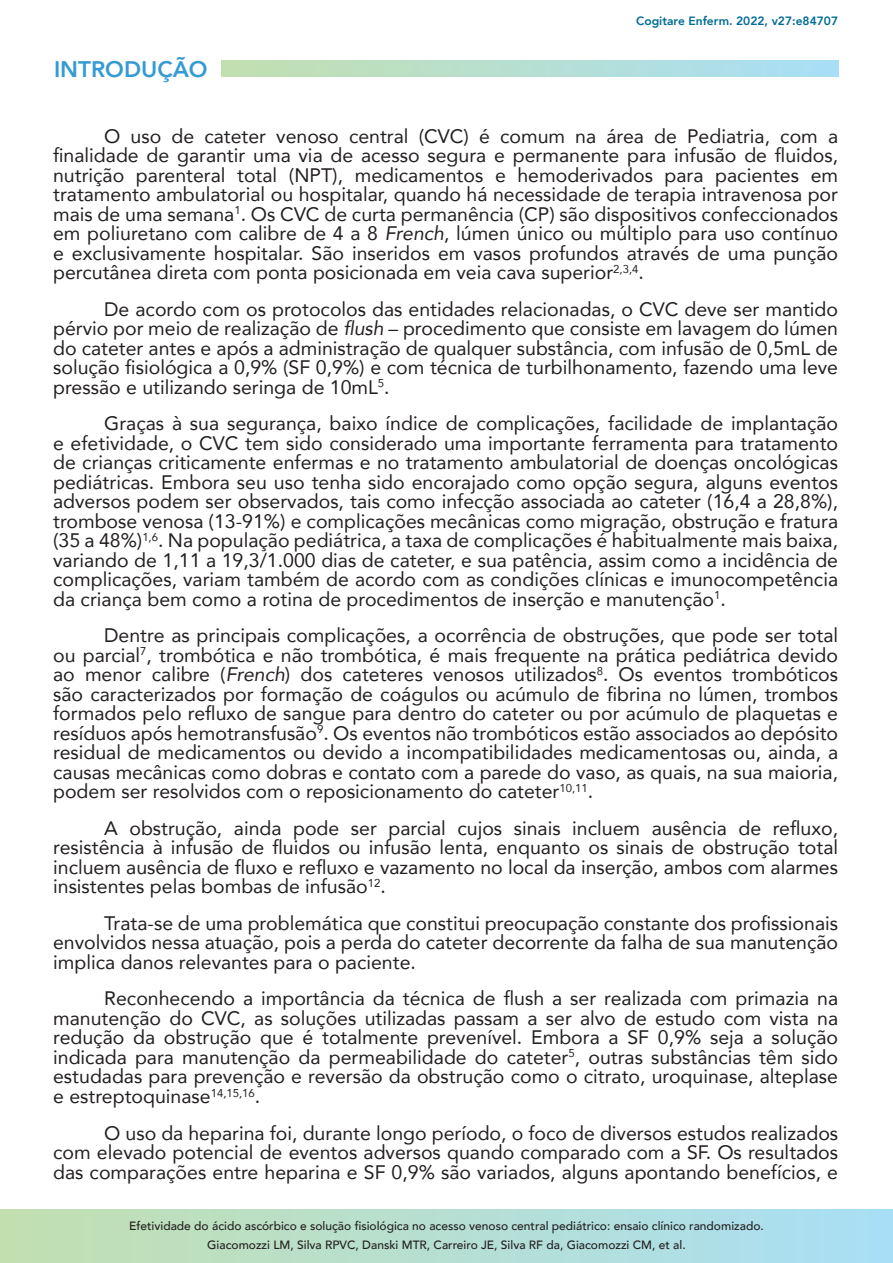
<style>
.page{position:relative;width:893px;height:1263px;background:#fff}
.page>*{position:absolute;margin:0;border:0;box-sizing:border-box;transform-origin:0 0}
.t1{font:800 22.5px "Avenir";color:#349bd3}
.TEXTO{font:19.5px/19.5px "Avenir";color:#231f20;text-align:justify}
.t2{font:500 12px/18.6px "Avenir";color:#231f20;text-align:center}
.t3{font:800 12px "Avenir";color:#006c95}
.s1{font-style:italic}
</style>
<div class="page">
<svg style="left:0;top:1209px;width:893px;height:54px;background:#b6dfd2"></svg>
<div style="left:221px;top:60px;width:618px;height:17px;background:linear-gradient(to right,#c3dfaf,#a9dff7)"></div>
<p class="t1" style="left:54px;top:48px;width:155px">INTRODUÇÃO</p>
<p class="t3" style="left:636px;top:10px;width:203px">Cogitare Enferm. 2022, v27:e84707</p>
<p class="TEXTO" style="left:53px;top:126px;width:786px;text-indent:51px">O uso de cateter venoso central (CVC) é comum na área de Pediatria, com a finalidade de garantir uma via de acesso segura e permanente para infusão de fluidos, nutrição parenteral total (NPT), medicamentos e hemoderivados para pacientes em tratamento ambulatorial ou hospitalar, quando há necessidade de terapia intravenosa por mais de uma semana<sup>1</sup>. Os CVC de curta permanência (CP) são dispositivos confeccionados em poliuretano com calibre de 4 a 8 <span class="s1">French</span>, lúmen único ou múltiplo para uso contínuo e exclusivamente hospitalar. São inseridos em vasos profundos através de uma punção percutânea direta com ponta posicionada em veia cava superior<sup>2,3,4</sup>.</p>
<p class="TEXTO" style="left:53px;top:299px;width:786px;text-indent:51px">De acordo com os protocolos das entidades relacionadas, o CVC deve ser mantido pérvio por meio de realização de <span class="s1">flush</span> – procedimento que consiste em lavagem do lúmen do cateter antes e após a administração de qualquer substância, com infusão de 0,5mL de solução fisiológica a 0,9% (SF 0,9%) e com técnica de turbilhonamento, fazendo uma leve pressão e utilizando seringa de 10mL<sup>5</sup>.</p>
<p class="TEXTO" style="left:53px;top:413px;width:786px;text-indent:51px">Graças à sua segurança, baixo índice de complicações, facilidade de implantação e efetividade, o CVC tem sido considerado uma importante ferramenta para tratamento de crianças criticamente enfermas e no tratamento ambulatorial de doenças oncológicas pediátricas. Embora seu uso tenha sido encorajado como opção segura, alguns eventos adversos podem ser observados, tais como infecção associada ao cateter (16,4 a 28,8%), trombose venosa (13-91%) e complicações mecânicas como migração, obstrução e fratura (35 a 48%)<sup>1,6</sup>. Na população pediátrica, a taxa de complicações é habitualmente mais baixa, variando de 1,11 a 19,3/1.000 dias de cateter, e sua patência, assim como a incidência de complicações, variam também de acordo com as condições clínicas e imunocompetência da criança bem como a rotina de procedimentos de inserção e manutenção<sup>1</sup>.</p>
<p class="TEXTO" style="left:53px;top:625px;width:786px;text-indent:51px">Dentre as principais complicações, a ocorrência de obstruções, que pode ser total ou parcial<sup>7</sup>, trombótica e não trombótica, é mais frequente na prática pediátrica devido ao menor calibre (<span class="s1">French</span>) dos cateteres venosos utilizados<sup>8</sup>. Os eventos trombóticos são caracterizados por formação de coágulos ou acúmulo de fibrina no lúmen, trombos formados pelo refluxo de sangue para dentro do cateter ou por acúmulo de plaquetas e resíduos após hemotransfusão<sup>9</sup>. Os eventos não trombóticos estão associados ao depósito residual de medicamentos ou devido a incompatibilidades medicamentosas ou, ainda, a causas mecânicas como dobras e contato com a parede do vaso, as quais, na sua maioria, podem ser resolvidos com o reposicionamento do cateter<sup>10,11</sup>.</p>
<p class="TEXTO" style="left:53px;top:818px;width:786px;text-indent:51px">A obstrução, ainda pode ser parcial cujos sinais incluem ausência de refluxo, resistência à infusão de fluidos ou infusão lenta, enquanto os sinais de obstrução total incluem ausência de fluxo e refluxo e vazamento no local da inserção, ambos com alarmes insistentes pelas bombas de infusão<sup>12</sup>.</p>
<p class="TEXTO" style="left:53px;top:913px;width:786px;text-indent:51px">Trata-se de uma problemática que constitui preocupação constante dos profissionais envolvidos nessa atuação, pois a perda do cateter decorrente da falha de sua manutenção implica danos relevantes para o paciente.</p>
<p class="TEXTO" style="left:53px;top:988px;width:786px;text-indent:51px">Reconhecendo a importância da técnica de flush a ser realizada com primazia na manutenção do CVC, as soluções utilizadas passam a ser alvo de estudo com vista na redução da obstrução que é totalmente prevenível. Embora a SF 0,9% seja a solução indicada para manutenção da permeabilidade do cateter<sup>5</sup>, outras substâncias têm sido estudadas para prevenção e reversão da obstrução como o citrato, uroquinase, alteplase e estreptoquinase<sup>14,15,16</sup>.</p>
<p class="TEXTO" style="left:53px;top:1122px;width:787px;text-indent:51px">O uso da heparina foi, durante longo período, o foco de diversos estudos realizados com elevado potencial de eventos adversos quando comparado com a SF. Os resultados das comparações entre heparina e SF 0,9% são variados, alguns apontando benefícios, e</p>
<p class="t2" style="left:129px;top:1216px;width:636px">Efetividade do ácido ascórbico e solução fisiológica no acesso venoso central pediátrico: ensaio clínico randomizado.<br>Giacomozzi LM, Silva RPVC, Danski MTR, Carreiro JE, Silva RF da, Giacomozzi CM, et al.</p>
</div>
